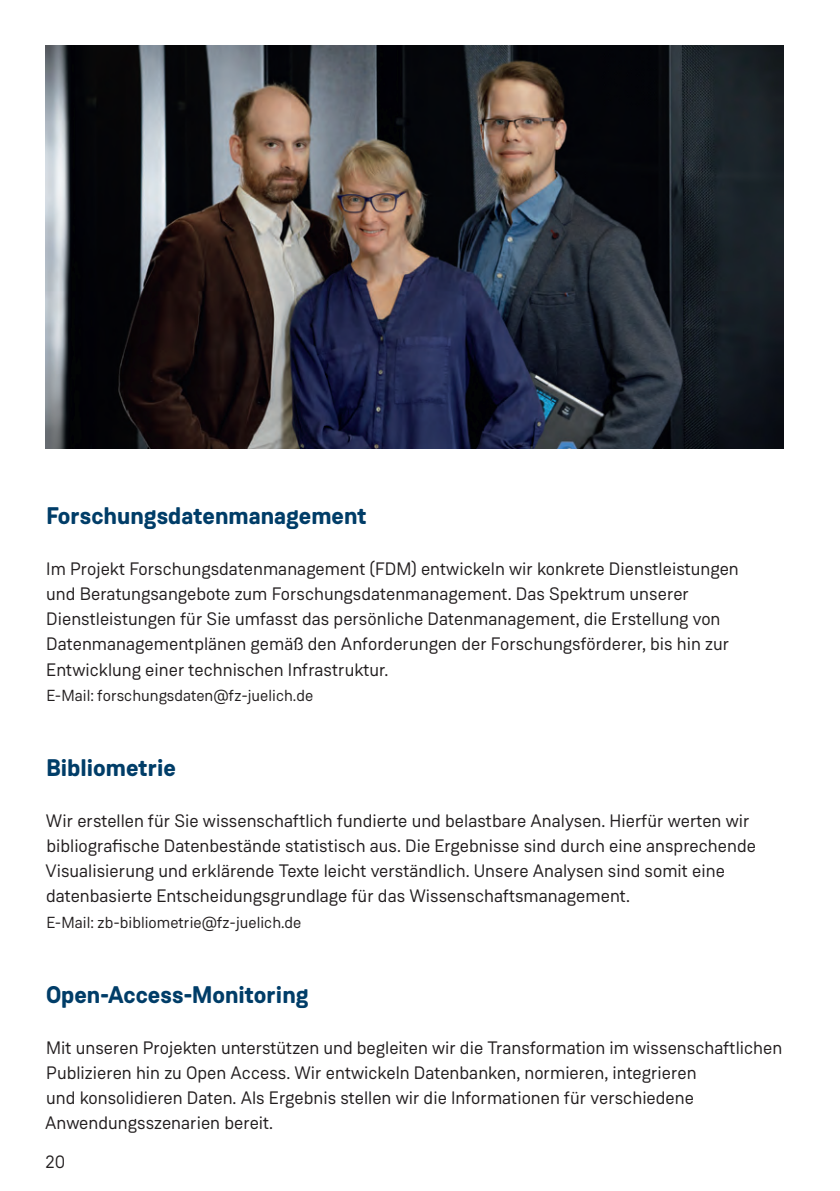
<style>
.page{position:relative;width:840px;height:1191px;background:#fff}
.page>*{position:absolute;margin:0;border:0;box-sizing:border-box;transform-origin:0 0}
.t1{font:700 24px "Weissenhof Grotesk";color:#003d68}
.t2{font:18px/25.2px "Weissenhof Grotesk";color:#231f20}
.t3{font:16px "Weissenhof Grotesk";color:#231f20}
</style>
<div class="page">
<img style="left:45px;top:45px;width:737px;height:404px">
<h1 class="t1" style="left:46px;top:501px;width:322px">Forschungsdatenmanagement</h1>
<p class="t2" style="left:46px;top:556px;width:693px">Im Projekt Forschungsdatenmanagement (FDM) entwickeln wir konkrete Dienstleistungen und Beratungsangebote zum Forschungsdatenmanagement. Das Spektrum unserer Dienstleistungen für Sie umfasst das persönliche Datenmanagement, die Erstellung von Datenmanagementplänen gemäß den Anforderungen der Forschungsförderer, bis hin zur Entwicklung einer technischen Infrastruktur.</p>
<p class="t3" style="left:46px;top:685px;width:268px">E-Mail: forschungsdaten@fz-juelich.de</p>
<h1 class="t1" style="left:46px;top:753px;width:131px">Bibliometrie</h1>
<p class="t2" style="left:45px;top:808px;width:711px">Wir erstellen für Sie wissenschaftlich fundierte und belastbare Analysen. Hierfür werten wir bibliografische Datenbestände statistisch aus. Die Ergebnisse sind durch eine ansprechende Visualisierung und erklärende Texte leicht verständlich. Unsere Analysen sind somit eine datenbasierte Entscheidungsgrundlage für das Wissenschaftsmanagement.</p>
<p class="t3" style="left:46px;top:912px;width:256px">E-Mail: zb-bibliometrie@fz-juelich.de</p>
<h1 class="t1" style="left:46px;top:980px;width:264px">Open-Access-Monitoring</h1>
<p class="t2" style="left:45px;top:1034px;width:738px">Mit unseren Projekten unterstützen und begleiten wir die Transformation im wissenschaftlichen Publizieren hin zu Open Access. Wir entwickeln Datenbanken, normieren, integrieren<br>und konsolidieren Daten. Als Ergebnis stellen wir die Informationen für verschiedene Anwendungsszenarien bereit.</p>
<p class="t2" style="left:45px;top:1149px;width:21px">20</p>
</div>
